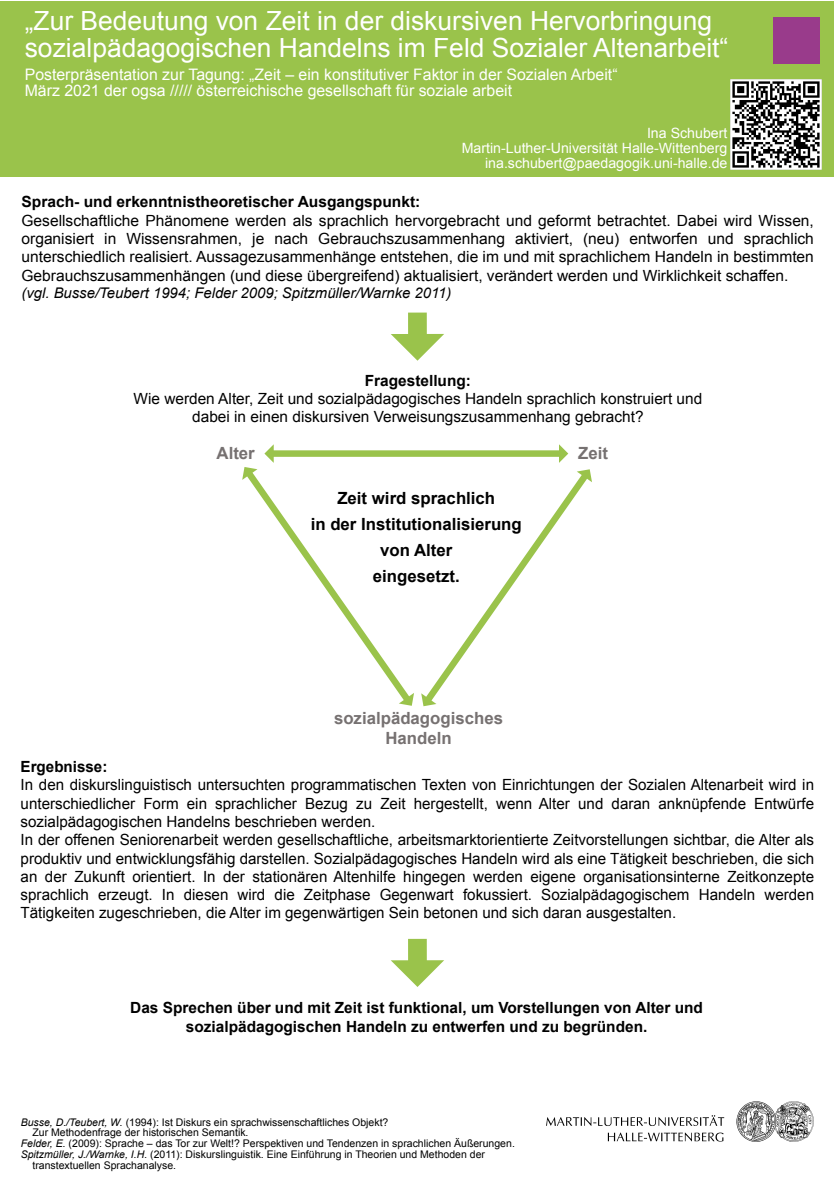
<style>
.page{position:relative;width:835px;height:1180px;background:#fff}
.page>*{position:absolute;margin:0;border:0;box-sizing:border-box;transform-origin:0 0}
.t1{font:26.42px/27.3px "Arial";color:#fff}
.t2{font:700 16.8px/26px "Arial";color:#000;text-align:center}
.t3{font:700 16.8px/19.9px "Arial";color:#767171;text-align:center}
.t4{font:15.85px/16.4px "Arial";color:#fff}
.t5{font:15.4px/18.3px "Arial";color:#000;text-align:justify}
.t6{font:700 15.4px/18.3px "Arial";color:#000;text-align:center}
.t7{font:italic 14.7px "Arial";color:#000}
.t8{font:14.17px/14.6px "Arial";color:#fff;text-align:right}
.t9{font:10.5px "Arial";color:#000}
.s1{font-style:italic}
</style>
<div class="page">
<div style="left:0;top:1px;width:833px;height:176px;background:#9ac34b"></div>
<img style="left:730px;top:79px;width:91px;height:91px">
<div style="left:773px;top:17px;width:47px;height:47px;background:#993b8b"></div>
<svg style="left:264px;top:444px;width:304px;height:19px"></svg>
<svg style="left:421px;top:469px;width:171px;height:237px"></svg>
<svg style="left:242px;top:467px;width:172px;height:239px"></svg>
<svg style="left:391px;top:312px;width:53px;height:49px"></svg>
<svg style="left:391px;top:939px;width:53px;height:48px"></svg>
<img style="left:546px;top:1101px;width:267px;height:40px">
<h1 class="t1" style="left:25px;top:9px;width:705px">„Zur Bedeutung von Zeit in der diskursiven Hervorbringung sozialpädagogischen Handelns im Feld Sozialer Altenarbeit“</h1>
<p class="t4" style="left:25px;top:68px;width:594px">Posterpräsentation zur Tagung: „Zeit – ein konstitutiver Faktor in der Sozialen Arbeit“<br>März 2021 der ogsa ///// österreichische gesellschaft für soziale arbeit</p>
<p class="t8" style="left:461px;top:127px;width:267px">Ina Schubert<br>Martin-Luther-Universität Halle-Wittenberg ina.schubert@paedagogik.uni-halle.de</p>
<p class="t6" style="left:21px;top:194px;width:400px">Sprach- und erkenntnistheoretischer Ausgangspunkt:</p>
<p class="t5" style="left:21px;top:213px;width:793px">Gesellschaftliche Phänomene werden als sprachlich hervorgebracht und geformt betrachtet. Dabei wird Wissen, organisiert in Wissensrahmen, je nach Gebrauchszusammenhang aktiviert, (neu) entworfen und sprachlich unterschiedlich realisiert. Aussagezusammenhänge entstehen, die im und mit sprachlichem Handeln in bestimmten Gebrauchszusammenhängen (und diese übergreifend) aktualisiert, verändert werden und Wirklichkeit schaffen.</p>
<p class="t7" style="left:21px;top:287px;width:431px">(vgl. Busse/Teubert 1994; Felder 2009; Spitzmüller/Warnke 2011)</p>
<p class="t6" style="left:365px;top:373px;width:108px">Fragestellung:</p>
<p class="t5" style="left:133px;top:391px;width:570px;text-align:center">Wie werden Alter, Zeit und sozialpädagogisches Handeln sprachlich konstruiert und dabei in einen diskursiven Verweisungszusammenhang gebracht?</p>
<p class="t3" style="left:216px;top:445px;width:40px">Alter</p>
<p class="t3" style="left:578px;top:445px;width:31px">Zeit</p>
<p class="t2" style="left:311px;top:486px;width:212px">Zeit wird sprachlich<br>in der Institutionalisierung von Alter<br>eingesetzt.</p>
<p class="t3" style="left:334px;top:710px;width:170px">sozialpädagogisches<br>Handeln</p>
<p class="t6" style="left:21px;top:759px;width:88px">Ergebnisse:</p>
<p class="t5" style="left:21px;top:777px;width:794px;text-align:left">In den diskurslinguistisch untersuchten programmatischen Texten von Einrichtungen der Sozialen Altenarbeit wird in unterschiedlicher Form ein sprachlicher Bezug zu Zeit hergestellt, wenn Alter und daran anknüpfende Entwürfe sozialpädagogischen Handelns beschrieben werden.<br>In der offenen Seniorenarbeit werden gesellschaftliche, arbeitsmarktorientierte Zeitvorstellungen sichtbar, die Alter als produktiv und entwicklungsfähig darstellen. Sozialpädagogisches Handeln wird als eine Tätigkeit beschrieben, die sich an der Zukunft orientiert. In der stationären Altenhilfe hingegen werden eigene organisationsinterne Zeitkonzepte sprachlich erzeugt. In diesen wird die Zeitphase Gegenwart fokussiert. Sozialpädagogischem Handeln werden Tätigkeiten zugeschrieben, die Alter im gegenwärtigen Sein betonen und sich daran ausgestalten.</p>
<p class="t6" style="left:130px;top:1000px;width:574px">Das Sprechen über und mit Zeit ist funktional, um Vorstellungen von Alter und sozialpädagogischen Handeln zu entwerfen und zu begründen.</p>
<p class="t9" style="left:21px;top:1118px;width:369px"><span class="s1">Busse, D./Teubert, W.</span> (1994): Ist Diskurs ein sprachwissenschaftliches Objekt?</p>
<p class="t9" style="left:32px;top:1128px;width:217px">Zur Methodenfrage der historischen Semantik.</p>
<p class="t9" style="left:21px;top:1139px;width:495px"><span class="s1">Felder, E.</span> (2009): Sprache – das Tor zur Welt!? Perspektiven und Tendenzen in sprachlichen Äußerungen.</p>
<p class="t9" style="left:21px;top:1150px;width:466px"><span class="s1">Spitzmüller, J./Warnke, I.H.</span> (2011): Diskurslinguistik. Eine Einführung in Theorien und Methoden der</p>
<p class="t9" style="left:32px;top:1161px;width:145px">transtextuellen Sprachanalyse.</p>
</div>
